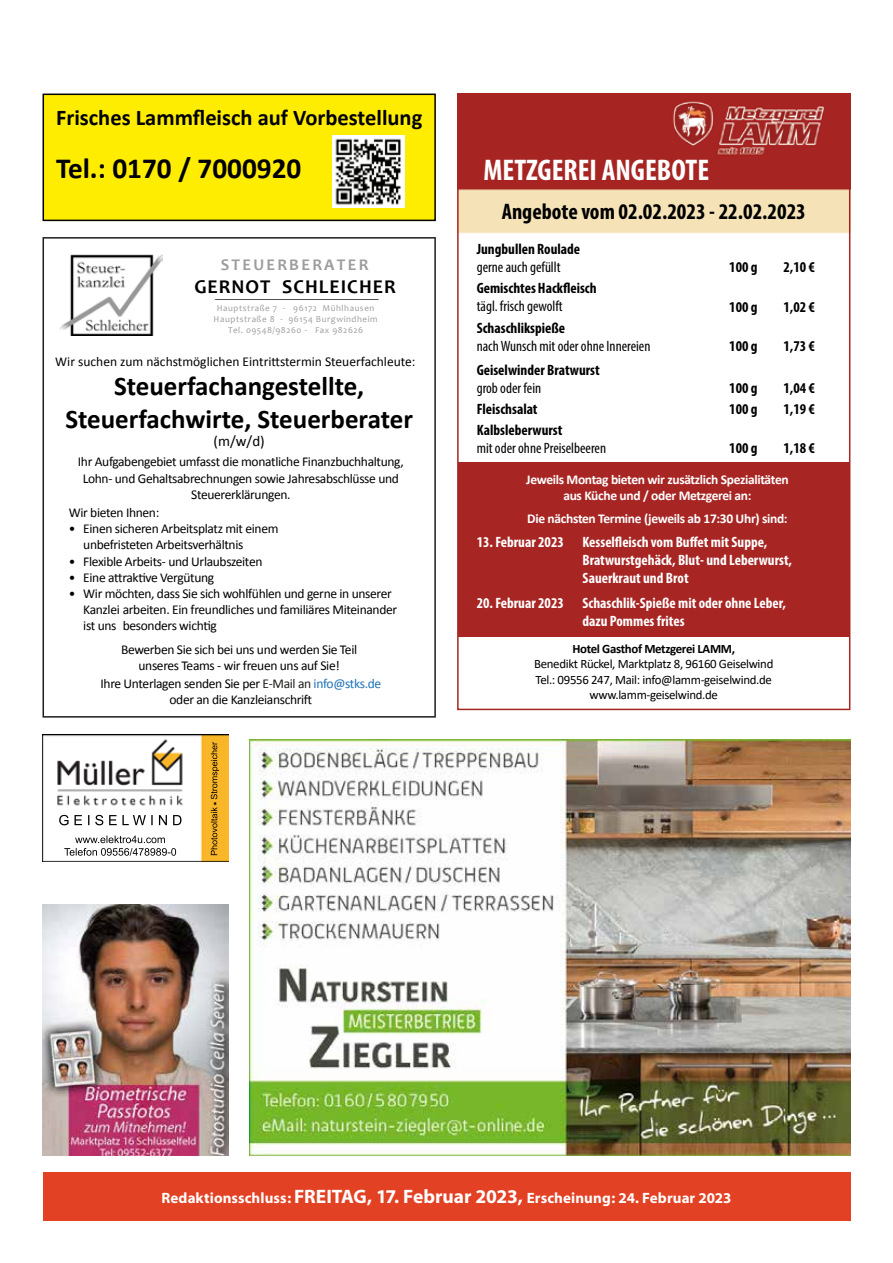
<style>
.page{position:relative;width:893px;height:1263px;background:#fff}
.page>*{position:absolute;margin:0;border:0;box-sizing:border-box;transform-origin:0 0}
.t1{font:700 condensed 30px "Myriad Pro";color:#fff}
.t2{font:700 29.25px "Calibri";color:#000}
.t3{font:700 27px/32.4px "Calibri";color:#000;text-align:center}
.t4{font:700 22.5px "Calibri";color:#000}
.t5{font:700 condensed 22.5px "Myriad Pro";color:#000}
.t6{font:700 19.65px "Candara";letter-spacing:.05em;color:#000}
.t7{font:700 16.35px "Candara";letter-spacing:.14em;color:#9e9d9d}
.t8{font:700 condensed 15px/18px "Myriad Pro";color:#fff}
.t9{font:700 condensed 15px "Myriad Pro";color:#000}
.t10{font:condensed 15px "Myriad Pro";color:#000}
.t11{font:700 15px "Myriad";letter-spacing:.005em;color:#fff}
.t12{font:15px "Calibri";color:#000}
.t13{font:13.5px/16.2px "Calibri";letter-spacing:-.025em;color:#000;text-align:center}
.t14{font:700 13.5px/16.2px "Calibri";letter-spacing:-.025em;color:#fff;text-align:center}
.t15{font:13.5px "Calibri";color:#000}
.t16{font:12.9px/15.5px "Calibri";letter-spacing:-.025em;color:#000;text-align:center}
.t17{font:700 12.9px "Calibri";letter-spacing:-.025em;color:#000}
.t18{font:9.75px "Candara";color:#000}
.t19{font:9px/10.9px "Candara";letter-spacing:.06em;color:#9e9d9d;text-align:center}
.s1{color:#1d1d1b}
.s2{color:#1d71b8}
.s3{font-size:19.5px}
</style>
<div class="page">
<img style="left:43px;top:904px;width:186px;height:252px">
<img style="left:43px;top:735px;width:186px;height:126px">
<img style="left:250px;top:740px;width:600px;height:416px">
<svg style="left:43px;top:237px;width:393px;height:481px"></svg>
<div style="left:43px;top:94px;width:392px;height:126px;background:#ffed00"></div>
<div style="left:43px;top:94px;width:393px;height:127px;border:2px solid #000"></div>
<img style="left:333px;top:136px;width:72px;height:71px">
<div style="left:43px;top:1171px;width:807px;height:49px;background:#e34123"></div>
<img style="left:460px;top:97px;width:387px;height:137px">
<div style="left:458px;top:462px;width:392px;height:175px;background:#a72523"></div>
<div style="left:457px;top:94px;width:393px;height:616px;border:2px solid #a62523"></div>
<h3 class="t4" style="left:56px;top:102px;width:368px">Frisches Lammfleisch auf Vorbestellung</h3>
<h2 class="t2" style="left:56px;top:148px;width:247px">Tel.: 0170 / 7000920</h2>
<p class="t7" style="left:221px;top:254px;width:149px">STEUERBERATER</p>
<h3 class="t6" style="left:194px;top:274px;width:203px">GERNOT SCHLEICHER</h3>
<p class="t18" style="left:215px;top:293px;width:165px">--------------------------------------------------------------------------------------------------</p>
<p class="t19" style="left:214px;top:303px;width:166px">Hauptstraße 7 - 96172 Mühlhausen<br>Hauptstraße 8 - 96154 Burgwindheim<br>Tel. 09548/98260 - Fax 982626</p>
<p class="t15" style="left:55px;top:352px;width:362px">Wir suchen zum nächstmöglichen Eintrittstermin Steuerfachleute:</p>
<h3 class="t3" style="left:65px;top:370px;width:349px">Steuerfachangestellte,<br>Steuerfachwirte, Steuerberater</h3>
<p class="t12" style="left:214px;top:431px;width:53px">(m/w/d)</p>
<p class="t13" style="left:78px;top:454px;width:327px">Ihr Aufgabengebiet umfasst die monatliche Finanzbuchhaltung,<br>Lohn- und Gehaltsabrechnungen sowie Jahresabschlüsse und<br>Steuererklärungen.</p>
<p class="t13" style="left:69px;top:504px;width:92px">Wir bieten Ihnen:</p>
<p class="t13" style="left:83px;top:521px;width:197px;text-align:left;text-indent:-14px">• Einen sicheren Arbeitsplatz mit einem unbefristeten Arbeitsverhältnis</p>
<p class="t13" style="left:69px;top:553px;width:195px">• Flexible Arbeits- und Urlaubszeiten</p>
<p class="t13" style="left:69px;top:569px;width:147px">• Eine attraktive Vergütung</p>
<p class="t13" style="left:83px;top:585px;width:315px;text-align:left;text-indent:-14px">• Wir möchten, dass Sie sich wohlfühlen und gerne in unserer<br>Kanzlei arbeiten. Ein freundliches und familiäres Miteinander ist uns besonders wichtig</p>
<p class="t13" style="left:121px;top:641px;width:238px">Bewerben Sie sich bei uns und werden Sie Teil unseres Teams - wir freuen uns auf Sie!</p>
<p class="t13" style="left:101px;top:676px;width:282px">Ihre Unterlagen senden Sie per <span class="s1">E-Mail an</span> <span class="s2">info@stks.de </span>oder an die Kanzleianschrift</p>
<h1 class="t1" style="left:483px;top:151px;width:227px">METZGEREI ANGEBOTE</h1>
<h3 class="t5" style="left:502px;top:198px;width:306px">Angebote vom 02.02.2023 - 22.02.2023</h3>
<p class="t9" style="left:477px;top:240px;width:105px">Jungbullen Roulade</p>
<p class="t10" style="left:477px;top:258px;width:85px">gerne auch gefüllt</p>
<p class="t9" style="left:477px;top:279px;width:121px">Gemischtes Hackfleisch</p>
<p class="t10" style="left:477px;top:297px;width:88px">tägl. frisch gewolft</p>
<p class="t9" style="left:477px;top:319px;width:90px">Schaschlikspieße</p>
<p class="t10" style="left:477px;top:337px;width:175px">nach Wunsch mit oder ohne Innereien</p>
<p class="t9" style="left:729px;top:258px;width:30px">100 g</p>
<p class="t9" style="left:783px;top:258px;width:33px">2,10 €</p>
<p class="t9" style="left:729px;top:298px;width:30px">100 g</p>
<p class="t9" style="left:783px;top:298px;width:33px">1,02 €</p>
<p class="t9" style="left:729px;top:337px;width:30px">100 g</p>
<p class="t9" style="left:783px;top:337px;width:33px">1,73 €</p>
<p class="t9" style="left:477px;top:360px;width:125px">Geiselwinder Bratwurst</p>
<p class="t10" style="left:477px;top:378px;width:66px">grob oder fein</p>
<p class="t9" style="left:477px;top:399px;width:62px">Fleischsalat</p>
<p class="t9" style="left:729px;top:399px;width:30px">100 g</p>
<p class="t9" style="left:783px;top:399px;width:33px">1,19 €</p>
<p class="t9" style="left:729px;top:439px;width:30px">100 g</p>
<p class="t9" style="left:783px;top:439px;width:33px">1,18 €</p>
<p class="t9" style="left:729px;top:378px;width:30px">100 g</p>
<p class="t9" style="left:783px;top:378px;width:33px">1,04 €</p>
<p class="t9" style="left:477px;top:421px;width:87px">Kalbsleberwurst</p>
<p class="t10" style="left:477px;top:439px;width:131px">mit oder ohne Preiselbeeren</p>
<p class="t14" style="left:526px;top:471px;width:264px">Jeweils Montag bieten wir zusätzlich Spezialitäten aus Küche und / oder Metzgerei an:</p>
<p class="t14" style="left:527px;top:510px;width:262px">Die nächsten Termine (jeweils ab 17:30 Uhr) sind:</p>
<p class="t8" style="left:582px;top:533px;width:211px;text-indent:-106px">13. Februar 2023 Kesselfleisch vom Buffet mit Suppe,<br>Bratwurstgehäck, Blut- und Leberwurst,<br>Sauerkraut und Brot</p>
<p class="t8" style="left:477px;top:593px;width:89px">20. Februar 2023</p>
<p class="t8" style="left:582px;top:593px;width:205px">Schaschlik-Spieße mit oder ohne Leber, dazu Pommes frites</p>
<p class="t17" style="left:572px;top:639px;width:164px">Hotel Gasthof Metzgerei LAMM,</p>
<p class="t16" style="left:534px;top:656px;width:241px">Benedikt Rückel, Marktplatz 8, 96160 Geiselwind<br>Tel.: 09556 247, Mail: info@lamm-geiselwind.de www.lamm-geiselwind.de</p>
<p class="t11" style="left:162px;top:1190px;width:571px">Redaktionsschluss: <span class="s3">FREITAG, 17. Februar 2023,</span> Erscheinung: 24. Februar 2023</p>
</div>
